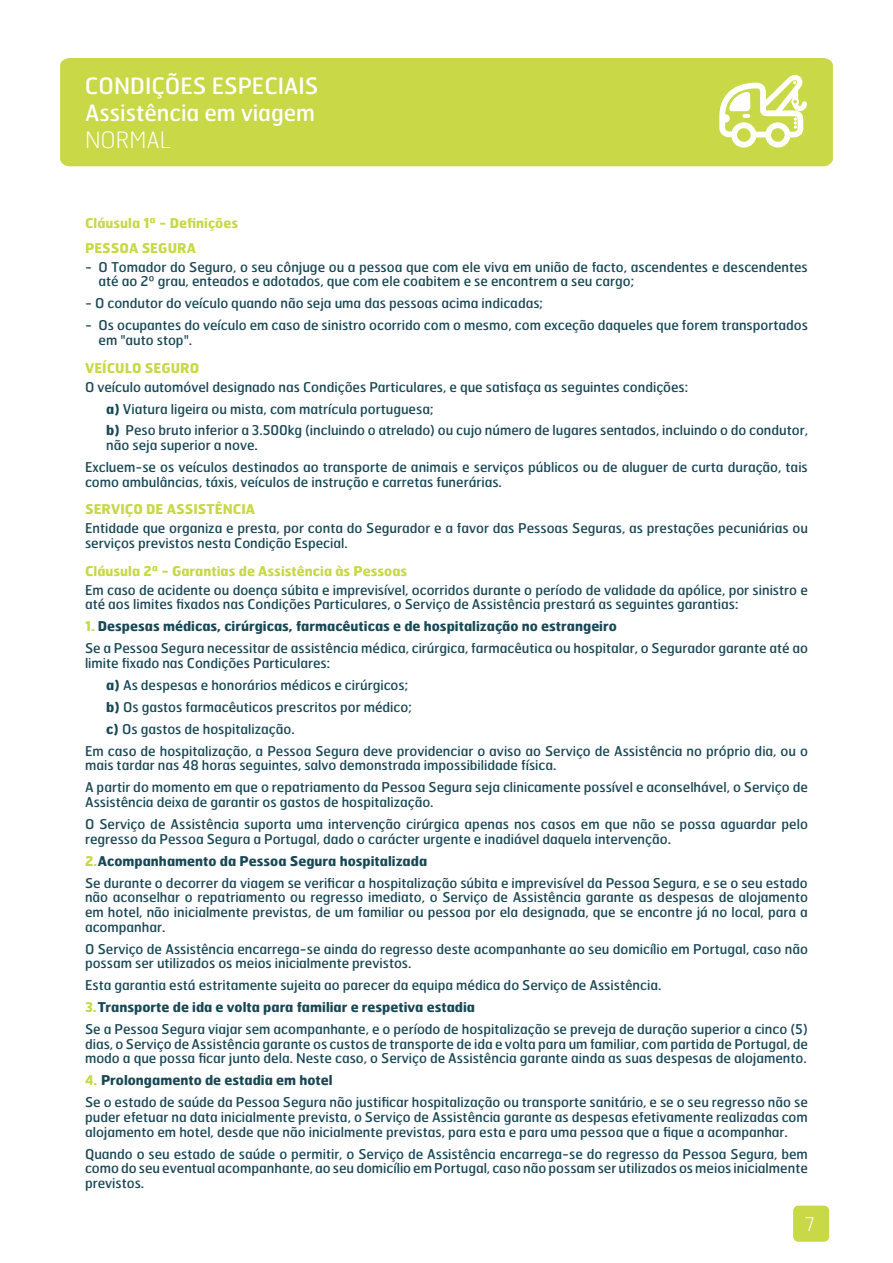
<style>
.page{position:relative;width:893px;height:1263px;background:#fff}
.page>*{position:absolute;margin:0;border:0;box-sizing:border-box;transform-origin:0 0}
.t1{font:22.5px/27px "Hermes";color:#fff}
.t2{font:100 22.5px "Hermes";color:#fff}
.t3{font:100 18.75px "Hermes";color:#fff}
.t4{font:13.5px/14.7px "Hermes";color:#194855}
.t5{font:700 13.5px/24.8px "Hermes";color:#c8d847}
.s1{font-weight:700}
.s2{font-weight:700;color:#c8d847}
</style>
<div class="page">
<div style="left:793px;top:1205px;width:36px;height:37px;background:#c8d847;border-radius:5px"></div>
<div style="left:60px;top:58px;width:773px;height:108px;background:#c8d847"></div>
<div style="left:731px;top:122px;width:25px;height:26px;border:6px solid #fff;border-radius:50%"></div>
<div style="left:765px;top:122px;width:25px;height:26px;border:6px solid #fff;border-radius:50%"></div>
<svg style="left:716px;top:72px;width:93px;height:68px"></svg>
<h1 class="t1" style="left:85px;top:72px;width:235px">CONDIÇÕES ESPECIAIS<br>Assistência em viagem</h1>
<h1 class="t2" style="left:85px;top:126px;width:87px">NORMAL</h1>
<p class="t5" style="left:85px;top:210px;width:155px">Cláusula 1ª - Definições<br>PESSOA SEGURA</p>
<p class="t4" style="left:99px;top:259px;width:711px;text-indent:-14px">- O Tomador do Seguro, o seu cônjuge ou a pessoa que com ele viva em união de facto, ascendentes e descendentes até ao 2º grau, enteados e adotados, que com ele coabitem e se encontrem a seu cargo;</p>
<p class="t4" style="left:85px;top:296px;width:459px">- O condutor do veículo quando não seja uma das pessoas acima indicadas;</p>
<p class="t4" style="left:99px;top:318px;width:711px;text-indent:-14px">- Os ocupantes do veículo em caso de sinistro ocorrido com o mesmo, com exceção daqueles que forem transportados em "auto stop".</p>
<p class="t5" style="left:85px;top:355px;width:116px">VEÍCULO SEGURO</p>
<p class="t4" style="left:106px;top:375px;width:703px;line-height:21.9px;text-indent:-21px">O veículo automóvel designado nas Condições Particulares, e que satisfaça as seguintes condições:<br><span class="s1">a)</span> Viatura ligeira ou mista, com matrícula portuguesa;<br><span class="s1">b)</span> Peso bruto inferior a 3.500kg (incluindo o atrelado) ou cujo número de lugares sentados, incluindo o do condutor,</p>
<p class="t4" style="left:85px;top:434px;width:724px;line-height:21.9px;text-indent:21px">não seja superior a nove.<br>Excluem-se os veículos destinados ao transporte de animais e serviços públicos ou de aluguer de curta duração, tais</p>
<p class="t4" style="left:85px;top:474px;width:418px">como ambulâncias, táxis, veículos de instrução e carretas funerárias.</p>
<p class="t5" style="left:85px;top:497px;width:172px">SERVIÇO DE ASSISTÊNCIA</p>
<p class="t4" style="left:85px;top:521px;width:724px">Entidade que organiza e presta, por conta do Segurador e a favor das Pessoas Seguras, as prestações pecuniárias ou serviços previstos nesta Condição Especial.</p>
<p class="t5" style="left:85px;top:558px;width:324px">Cláusula 2ª - Garantias de Assistência às Pessoas</p>
<p class="t4" style="left:85px;top:582px;width:724px">Em caso de acidente ou doença súbita e imprevisível, ocorridos durante o período de validade da apólice, por sinistro e até aos limites fixados nas Condições Particulares, o Serviço de Assistência prestará as seguintes garantias:</p>
<p class="t4" style="left:85px;top:615px;width:724px;line-height:21.9px"><span class="s2">1.</span> <span class="s1">Despesas médicas, cirúrgicas, farmacêuticas e de hospitalização no estrangeiro<br></span>Se a Pessoa Segura necessitar de assistência médica, cirúrgica, farmacêutica ou hospitalar, o Segurador garante até ao</p>
<p class="t4" style="left:85px;top:655px;width:247px">limite fixado nas Condições Particulares:</p>
<p class="t4" style="left:106px;top:677px;width:303px"><span class="s1">a)</span> As despesas e honorários médicos e cirúrgicos;</p>
<p class="t4" style="left:106px;top:699px;width:307px"><span class="s1">b)</span> Os gastos farmacêuticos prescritos por médico;</p>
<p class="t4" style="left:106px;top:721px;width:190px"><span class="s1">c)</span> Os gastos de hospitalização.</p>
<p class="t4" style="left:85px;top:743px;width:724px">Em caso de hospitalização, a Pessoa Segura deve providenciar o aviso ao Serviço de Assistência no próprio dia, ou o</p>
<p class="t4" style="left:85px;top:754px;width:724px;line-height:21.9px">mais tardar nas 48 horas seguintes, salvo demonstrada impossibilidade física.<br>A partir do momento em que o repatriamento da Pessoa Segura seja clinicamente possível e aconselhável, o Serviço de</p>
<p class="t4" style="left:85px;top:791px;width:724px;line-height:21.9px">Assistência deixa de garantir os gastos de hospitalização.<br>O Serviço de Assistência suporta uma intervenção cirúrgica apenas nos casos em que não se possa aguardar pelo</p>
<p class="t4" style="left:85px;top:827px;width:724px;line-height:21.9px">regresso da Pessoa Segura a Portugal, dado o carácter urgente e inadiável daquela intervenção.<br><span class="s2">2.</span><span class="s1">Acompanhamento da Pessoa Segura hospitalizada<br></span>Se durante o decorrer da viagem se verificar a hospitalização súbita e imprevisível da Pessoa Segura, e se o seu estado</p>
<p class="t4" style="left:85px;top:889px;width:724px;text-align:justify">não aconselhar o repatriamento ou regresso imediato, o Serviço de Assistência garante as despesas de alojamento em hotel, não inicialmente previstas, de um familiar ou pessoa por ela designada, que se encontre já no local, para a acompanhar.</p>
<p class="t4" style="left:85px;top:941px;width:724px">O Serviço de Assistência encarrega-se ainda do regresso deste acompanhante ao seu domicílio em Portugal, caso não possam ser utilizados os meios inicialmente previstos.</p>
<p class="t4" style="left:85px;top:974px;width:724px;line-height:21.9px">Esta garantia está estritamente sujeita ao parecer da equipa médica do Serviço de Assistência.<br><span class="s2">3.</span><span class="s1">Transporte de ida e volta para familiar e respetiva estadia<br></span>Se a Pessoa Segura viajar sem acompanhante, e o período de hospitalização se preveja de duração superior a cinco (5)</p>
<p class="t4" style="left:85px;top:1036px;width:724px">dias, o Serviço de Assistência garante os custos de transporte de ida e volta para um familiar, com partida de Portugal, de modo a que possa ficar junto dela. Neste caso, o Serviço de Assistência garante ainda as suas despesas de alojamento.</p>
<p class="t4" style="left:85px;top:1069px;width:724px;line-height:21.9px"><span class="s2">4.</span> <span class="s1">Prolongamento de estadia em hotel<br></span>Se o estado de saúde da Pessoa Segura não justificar hospitalização ou transporte sanitário, e se o seu regresso não se</p>
<p class="t4" style="left:85px;top:1109px;width:724px">puder efetuar na data inicialmente prevista, o Serviço de Assistência garante as despesas efetivamente realizadas com alojamento em hotel, desde que não inicialmente previstas, para esta e para uma pessoa que a fique a acompanhar.</p>
<p class="t4" style="left:85px;top:1146px;width:724px;text-align:justify">Quando o seu estado de saúde o permitir, o Serviço de Assistência encarrega-se do regresso da Pessoa Segura, bem como do seu eventual acompanhante, ao seu domicílio em Portugal, caso não possam ser utilizados os meios inicialmente previstos.</p>
<h2 class="t3" style="left:805px;top:1212px;width:12px">7</h2>
</div>
